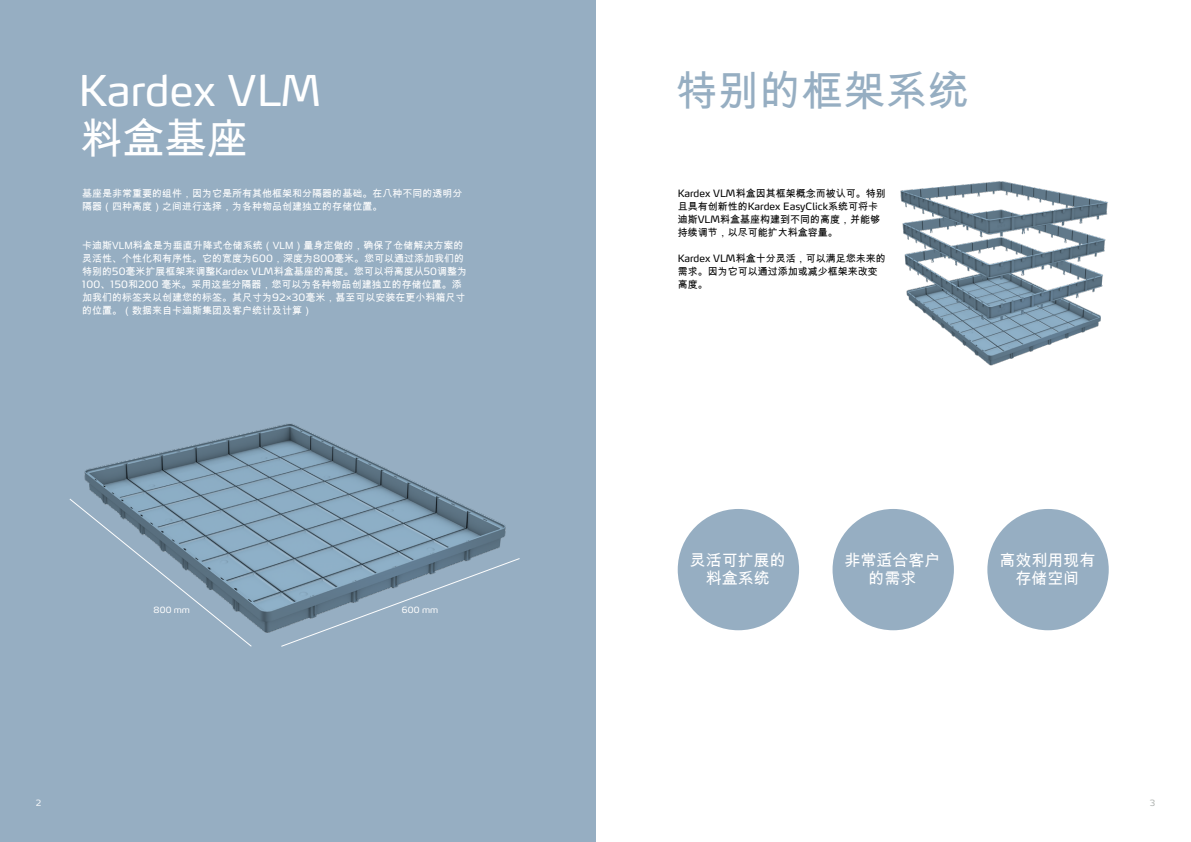
<style>
.page{position:relative;width:1191px;height:842px;background:#fff}
.page>*{position:absolute;margin:0;border:0;box-sizing:border-box;transform-origin:0 0}
.t1{font:42px "Max Pro";color:#fff}
.t2{font:42px "Arial Unicode MS";color:#96aec2}
.t3{font:42px "Arial Unicode MS";color:#fff}
.t4{font:16px/18px "Arial Unicode MS";color:#fff;text-align:center}
.t5{font:10px/13px "Arial Unicode MS";color:#fff}
.t6{font:10px/13px "Arial Unicode MS";color:#000}
.t7{font:10px "Max Pro";color:#000}
.t8{font:8.5px "Max Pro";letter-spacing:.015em;color:#fff}
.t9{font:300 8.5px "Max Pro";color:#fff}
.t10{font:300 8.5px "Max Pro";color:#a8aca9}
.s1{font-family:"Max Pro"}
.s2{font-family:"Arial Unicode MS"}
</style>
<div class="page">
<div style="left:0;top:0;width:595px;height:842px;background:#96aec2"></div>
<img style="left:84px;top:423px;width:422px;height:210px">
<img style="left:900px;top:181px;width:208px;height:185px">
<svg style="left:281px;top:558px;width:239px;height:89px"></svg>
<svg style="left:69px;top:498px;width:183px;height:149px"></svg>
<div style="left:677px;top:509px;width:122px;height:121px;background:#96aec2;border-radius:50%"></div>
<div style="left:832px;top:509px;width:122px;height:121px;background:#96aec2;border-radius:50%"></div>
<div style="left:987px;top:509px;width:121px;height:121px;background:#96aec2;border-radius:50%"></div>
<h1 class="t1" style="left:78px;top:55px;width:245px">Kardex VLM</h1>
<h1 class="t3" style="left:81px;top:109px;width:169px">料盒基座</h1>
<p class="t5" style="left:82px;top:187px;width:382px">基座是非常重要的组件，因为它是所有其他框架和分隔器的基础。在八种不同的透明分隔器（四种高度）之间进行选择，为各种物品创建独立的存储位置。</p>
<p class="t5" style="left:82px;top:239px;width:386px">卡迪斯VLM料盒是为垂直升降式仓储系统（VLM）量身定做的，确保了仓储解决方案的灵活性、个性化和有序性。它的宽度为<span class="s1">600</span>，深度为<span class="s1">800</span>毫米。您可以通过添加我们的特别的<span class="s1">50</span>毫米扩展框架来调整<span class="s1">Kardex VLM</span>料盒基座的高度。您可以将高度从<span class="s1">50</span>调整为<span class="s1">100</span>、<span class="s1">150</span>和<span class="s1">200</span> 毫米。采用这些分隔器，您可以为各种物品创建独立的存储位置。添加我们的标签夹以创建您的标签。其尺寸为<span class="s1">92×30</span>毫米，甚至可以安装在更小料箱尺寸的位置。（数据来自卡迪斯集团及客户统计及计算）</p>
<p class="t8" style="left:153px;top:603px;width:38px">800 mm</p>
<p class="t8" style="left:402px;top:603px;width:38px">600 mm</p>
<h1 class="t2" style="left:675px;top:61px;width:295px">特别的框架系统</h1>
<p class="t6" style="left:677px;top:187px;width:210px"><span class="s1">Kardex VLM</span>料盒因其框架概念而被认可。特别</p>
<p class="t7" style="left:677px;top:198px;width:202px"><span class="s2">且具有创新性的</span>Kardex EasyClick<span class="s2">系统可将卡</span></p>
<p class="t6" style="left:677px;top:213px;width:204px">迪斯<span class="s1">VLM</span>料盒基座构建到不同的高度，并能够持续调节，以尽可能扩大料盒容量。</p>
<p class="t6" style="left:677px;top:252px;width:210px"><span class="s1">Kardex VLM</span>料盒十分灵活，可以满足您未来的需求。因为它可以通过添加或减少框架来改变高度。</p>
<h2 class="t4" style="left:689px;top:551px;width:97px">灵活可扩展的料盒系统</h2>
<h2 class="t4" style="left:844px;top:551px;width:97px">非常适合客户的需求</h2>
<h2 class="t4" style="left:999px;top:551px;width:98px">高效利用现有存储空间</h2>
<p class="t9" style="left:36px;top:796px;width:7px">2</p>
<p class="t10" style="left:1149px;top:796px;width:7px">3</p>
</div>
